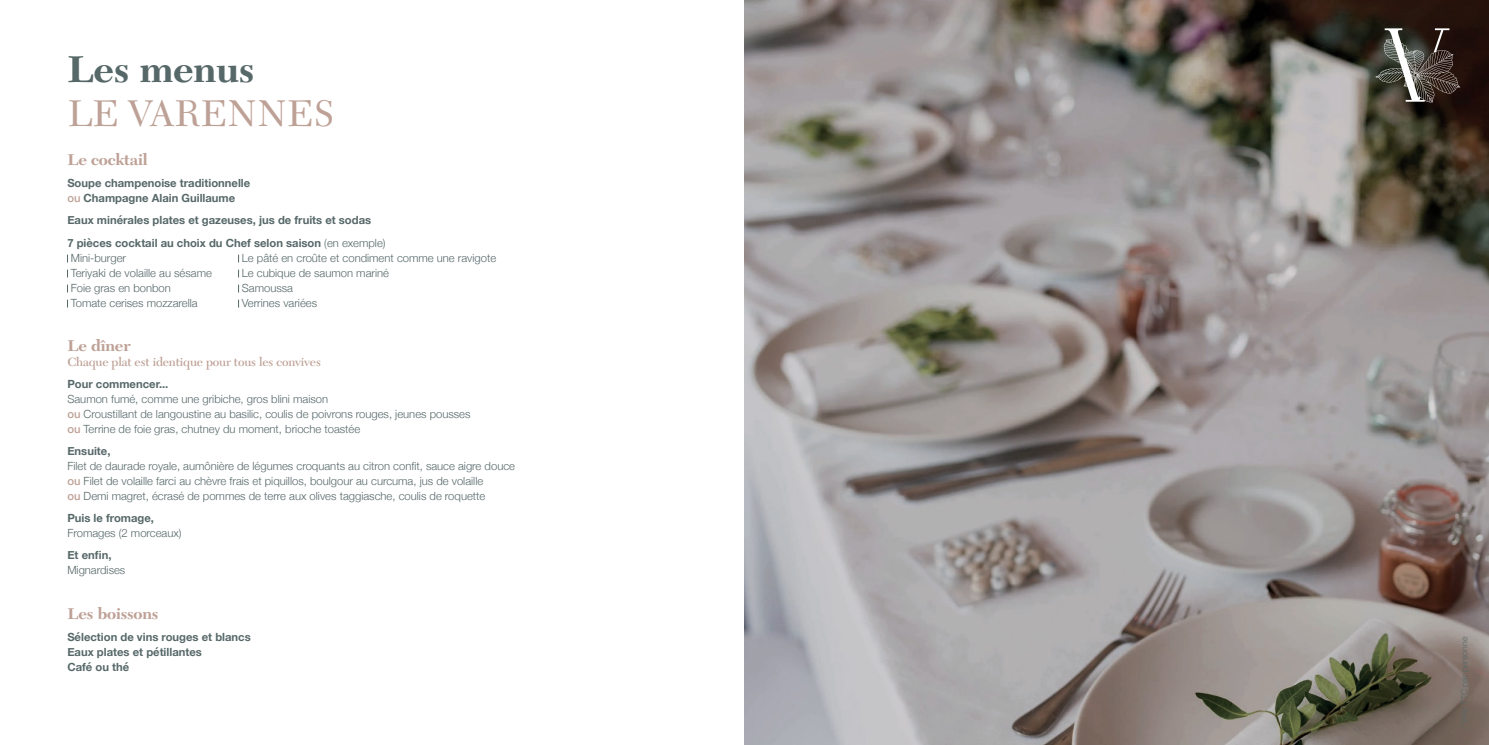
<style>
.page{position:relative;width:1489px;height:745px;background:#fff}
.page>*{position:absolute;margin:0;border:0;box-sizing:border-box;transform-origin:0 0}
.t1{font:38.75px "New Caledonia LT Std";letter-spacing:-.01em;color:#bea196}
.t2{font:700 38.75px "New Caledonia LT Std";letter-spacing:-.01em;color:#576869}
.t3{font:700 16.25px "New Caledonia LT Std";letter-spacing:-.01em;color:#bea196}
.t4{font:600 12.5px "New Caledonia LT Std";letter-spacing:-.01em;color:#bea196}
.t5{font:300 11.25px/15px "Helvetica Neue";color:#576869}
.t6{font:700 11.25px/15px "Helvetica Neue";color:#576869}
.t7{font:300 8.75px "Helvetica Neue";color:#576869}
.s1{font-weight:500;color:#bea196}
.s2{font-weight:300}
</style>
<div class="page">
<img style="left:744px;top:0;width:744px;height:744px">
<svg style="left:1375px;top:28px;width:84px;height:74px;background:#565049"></svg>
<h1 class="t2" style="left:67px;top:46px;width:189px">Les menus</h1>
<h1 class="t1" style="left:67px;top:91px;width:269px">LE VARENNES</h1>
<h2 class="t3" style="left:67px;top:150px;width:82px">Le cocktail</h2>
<p class="t6" style="left:67px;top:176px;width:184px">Soupe champenoise traditionnelle <span class="s1">ou</span> Champagne Alain Guillaume</p>
<p class="t6" style="left:67px;top:209px;width:320px;line-height:22.1px">Eaux minérales plates et gazeuses, jus de fruits et sodas<br>7 pièces cocktail au choix du Chef selon saison <span class="s2">(en exemple)</span></p>
<p class="t5" style="left:71px;top:249px;width:143px">Mini-burger<br>Teriyaki de volaille au sésame<br>Foie gras en bonbon<br>Tomate cerises mozzarella</p>
<h2 class="t3" style="left:67px;top:335px;width:65px">Le dîner</h2>
<p class="t4" style="left:67px;top:354px;width:255px">Chaque plat est identique pour tous les convives</p>
<p class="t6" style="left:67px;top:376px;width:103px">Pour commencer...</p>
<p class="t5" style="left:67px;top:390px;width:404px">Saumon fumé, comme une gribiche, gros blini maison<br><span class="s1">ou</span> Croustillant de langoustine au basilic, coulis de poivrons rouges, jeunes pousses <span class="s1">ou</span> Terrine de foie gras, chutney du moment, brioche toastée</p>
<p class="t6" style="left:67px;top:443px;width:45px">Ensuite,</p>
<p class="t5" style="left:67px;top:457px;width:449px">Filet de daurade royale, aumônière de légumes croquants au citron confit, sauce aigre douce <span class="s1">ou</span> Filet de volaille farci au chèvre frais et piquillos, boulgour au curcuma, jus de volaille<br><span class="s1">ou</span> Demi magret, écrasé de pommes de terre aux olives taggiasche, coulis de roquette</p>
<p class="t6" style="left:67px;top:510px;width:88px">Puis le fromage,</p>
<p class="t5" style="left:67px;top:524px;width:116px">Fromages (2 morceaux)</p>
<p class="t6" style="left:67px;top:548px;width:46px">Et enfin,</p>
<p class="t5" style="left:67px;top:561px;width:59px">Mignardises</p>
<h2 class="t3" style="left:67px;top:603px;width:93px">Les boissons</h2>
<p class="t6" style="left:67px;top:629px;width:185px">Sélection de vins rouges et blancs<br>Eaux plates et pétillantes<br>Café ou thé</p>
<p class="t5" style="left:242px;top:249px;width:256px">Le pâté en croûte et condiment comme une ravigote<br>Le cubique de saumon mariné<br>Samoussa<br>Verrines variées</p>
<p class="t7" style="left:1457px;top:726px;width:92px;rotate:-90deg">* Prix TTC par personne</p>
</div>
